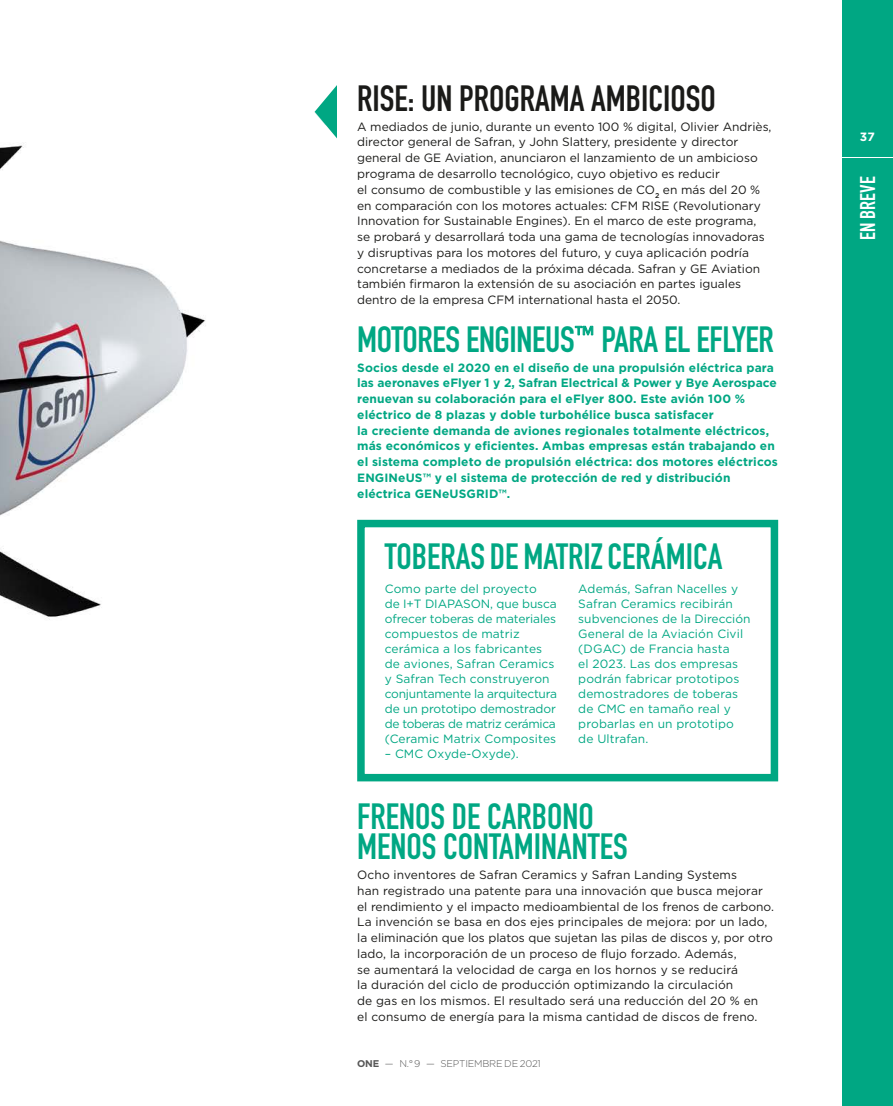
<style>
.page{position:relative;width:893px;height:1106px;background:#fff}
.page>*{position:absolute;margin:0;border:0;box-sizing:border-box;transform-origin:0 0}
.t1{font:36px/30px "DIN Engschrift LT Pro";color:#00a783}
.t2{font:36px "DIN Engschrift LT Pro";color:#1a1a18}
.t3{font:21px "DIN Engschrift LT Pro";color:#fff}
.t4{font:12px/15.8px "Gotham";color:#1a1a18}
.t5{font:700 12px/15.8px "Gotham";letter-spacing:.01em;color:#00a783}
.t6{font:12px/15px "Gotham";letter-spacing:-.01em;color:#00a783}
.t7{font:12px/15px "Gotham";letter-spacing:.01em;color:#00a783}
.t8{font:700 12px "Gotham";color:#fff}
.t9{font:300 9.75px "Gotham";letter-spacing:-.02em;color:#565656}
.s1{font-weight:700}
</style>
<div class="page">
<div style="left:842px;top:0;width:51px;height:1106px;background:#00a783"></div>
<img style="left:0;top:143px;width:206px;height:477px">
<hr style="left:842px;top:157px;width:51px;height:1px;background:#fff">
<svg style="left:315px;top:85px;width:22px;height:53px"></svg>
<div style="left:357px;top:520px;width:421px;height:261px;border:8px solid #00a783"></div>
<h1 class="t2" style="left:357px;top:77px;width:360px">RISE: UN PROGRAMA AMBICIOSO</h1>
<p class="t4" style="left:357px;top:118px;width:416px">A mediados de junio, durante un evento 100 % digital, Olivier Andriès, director general de Safran, y John Slattery, presidente y director general de GE Aviation, anunciaron el lanzamiento de un ambicioso programa de desarrollo tecnológico, cuyo objetivo es reducir<br>el consumo de combustible y las emisiones de CO<sub>2</sub> en más del 20 % en comparación con los motores actuales: CFM RISE (Revolutionary Innovation for Sustainable Engines). En el marco de este programa, se probará y desarrollará toda una gama de tecnologías innovadoras y disruptivas para los motores del futuro, y cuya aplicación podría concretarse a mediados de la próxima década. Safran y GE Aviation también firmaron la extensión de su asociación en partes iguales dentro de la empresa CFM international hasta el 2050.</p>
<h1 class="t1" style="left:357px;top:324px;width:418px">MOTORES ENGINEUS<sup>™</sup> PARA EL EFLYER</h1>
<p class="t5" style="left:357px;top:359px;width:422px">Socios desde el 2020 en el diseño de una propulsión eléctrica para las aeronaves eFlyer 1 y 2, Safran Electrical &amp; Power y Bye Aerospace renuevan su colaboración para el eFlyer 800. Este avión 100 % eléctrico de 8 plazas y doble turbohélice busca satisfacer<br>la creciente demanda de aviones regionales totalmente eléctricos, más económicos y eficientes. Ambas empresas están trabajando en el sistema completo de propulsión eléctrica: dos motores eléctricos ENGINeUS™ y el sistema de protección de red y distribución eléctrica GENeUSGRID™.</p>
<h1 class="t1" style="left:385px;top:541px;width:339px">TOBERAS DE MATRIZ CERÁMICA</h1>
<p class="t6" style="left:385px;top:580px;width:174px">Como parte del proyecto<br>de I+T DIAPASON, que busca ofrecer toberas de materiales compuestos de matriz cerámica a los fabricantes de aviones, Safran Ceramics y Safran Tech construyeron conjuntamente la arquitectura de un prototipo demostrador de toberas de matriz cerámica (Ceramic Matrix Composites</p>
<p class="t7" style="left:385px;top:745px;width:136px">– CMC Oxyde-Oxyde).</p>
<p class="t7" style="left:578px;top:580px;width:174px">Además, Safran Nacelles y<br>Safran Ceramics recibirán subvenciones de la Dirección<br>General de la Aviación Civil (DGAC) de Francia hasta<br>el 2023. Las dos empresas podrán fabricar prototipos demostradores de toberas de CMC en tamaño real y probarlas en un prototipo de Ultrafan.</p>
<h1 class="t1" style="left:357px;top:801px;width:272px">FRENOS DE CARBONO<br>MENOS CONTAMINANTES</h1>
<p class="t4" style="left:357px;top:866px;width:418px">Ocho inventores de Safran Ceramics y Safran Landing Systems<br>han registrado una patente para una innovación que busca mejorar el rendimiento y el impacto medioambiental de los frenos de carbono.<br>La invención se basa en dos ejes principales de mejora: por un lado, la eliminación que los platos que sujetan las pilas de discos y, por otro lado, la incorporación de un proceso de flujo forzado. Además,<br>se aumentará la velocidad de carga en los hornos y se reducirá<br>la duración del ciclo de producción optimizando la circulación<br>de gas en los mismos. El resultado será una reducción del 20 % en<br>el consumo de energía para la misma cantidad de discos de freno.</p>
<p class="t9" style="left:357px;top:1057px;width:185px"><span class="s1">ONE</span> — N.° 9 — SEPTIEMBRE DE 2021</p>
<p class="t8" style="left:860px;top:129px;width:16px">37</p>
<h2 class="t3" style="left:855px;top:239px;width:64px;rotate:-90deg">EN BREVE</h2>
</div>
